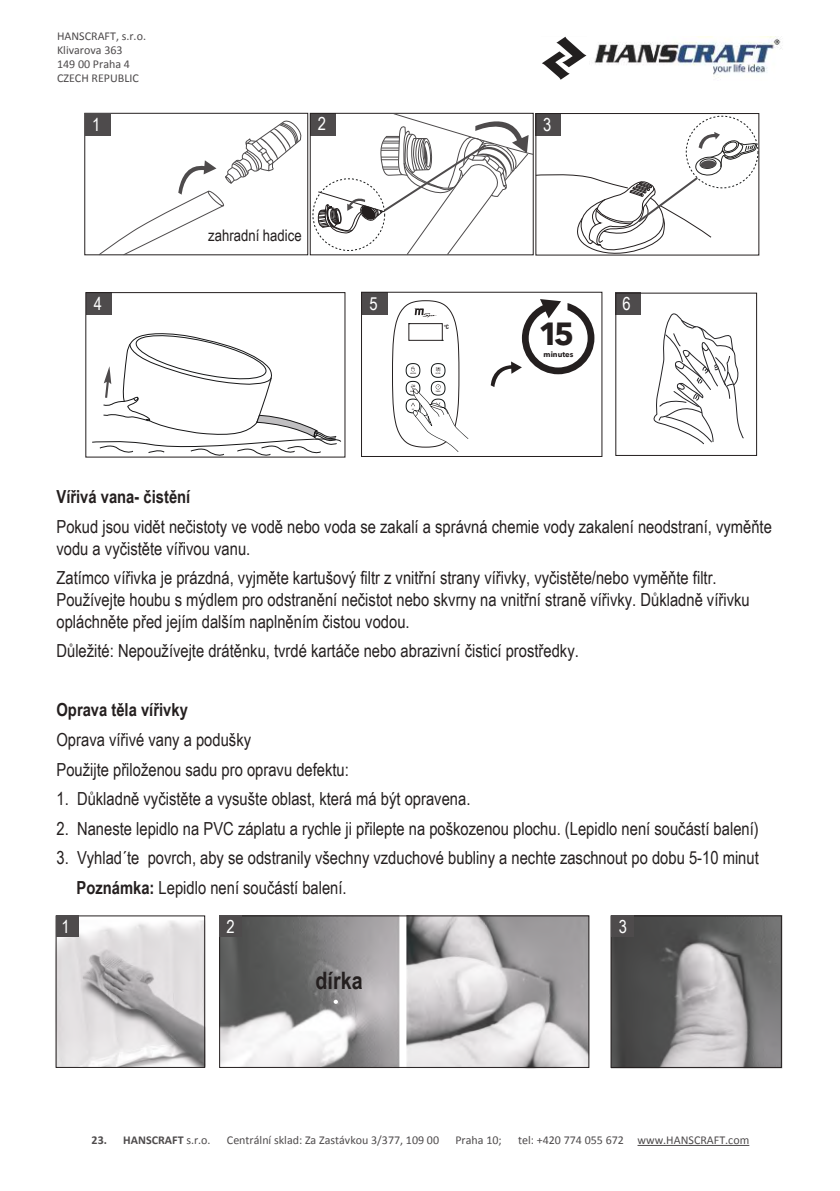
<style>
.page{position:relative;width:840px;height:1191px;background:#fff}
.page>*{position:absolute;margin:0;border:0;box-sizing:border-box;transform-origin:0 0}
.t1{font:700 31.8px "Avenir Next";color:#241f1f}
.t2{font:700 24px "Arial Narrow";color:#241f1f}
.t3{font:18px/21.6px "Arial Narrow";color:#241f1f}
.t4{font:700 18px "Arial Narrow";color:#241f1f}
.t5{font:18px "Arial Narrow";color:#fff}
.t6{font:16px "Arial Narrow";color:#241f1f}
.t7{font:12px/14px "Calibri";color:#4e4b4c}
.t8{font:700 12px "Calibri";color:#4e4b4c}
.t9{font:700 7.6px "Avenir Next";color:#241f1f}
.t10{font:700 condensed 5.8px "Swiss 721 BT";color:#241f1f}
.s1{font-weight:700}
.s2{font-weight:400}
</style>
<div class="page">
<img style="left:643px;top:917px;width:136px;height:149px">
<img style="left:55px;top:915px;width:148px;height:153px">
<img style="left:221px;top:917px;width:172px;height:152px">
<img style="left:393px;top:916px;width:250px;height:152px">
<div style="left:56px;top:915px;width:149px;height:153px;border:1px solid #241f1f"></div>
<div style="left:56px;top:916px;width:22px;height:21px;background:#4e4b4c"></div>
<div style="left:610px;top:915px;width:171px;height:153px;border:1px solid #241f1f"></div>
<div style="left:610px;top:916px;width:23px;height:21px;background:#4e4b4c"></div>
<div style="left:219px;top:915px;width:370px;height:153px;border:1px solid #241f1f"></div>
<div style="left:219px;top:916px;width:23px;height:21px;background:#4e4b4c"></div>
<svg style="left:333px;top:999px;width:5px;height:5px"></svg>
<div style="left:84px;top:113px;width:224px;height:142px;border:1px solid #241f1f"></div>
<div style="left:85px;top:113px;width:25px;height:23px;background:#4e4b4c"></div>
<div style="left:86px;top:293px;width:25px;height:22px;background:#4e4b4c"></div>
<div style="left:362px;top:293px;width:25px;height:22px;background:#4e4b4c"></div>
<div style="left:615px;top:293px;width:25px;height:22px;background:#4e4b4c"></div>
<div style="left:310px;top:113px;width:25px;height:23px;background:#4e4b4c"></div>
<div style="left:85px;top:292px;width:260px;height:165px;border:1px solid #241f1f"></div>
<div style="left:361px;top:292px;width:241px;height:165px;border:1px solid #241f1f"></div>
<div style="left:615px;top:293px;width:141px;height:163px;border:1px solid #241f1f"></div>
<svg style="left:318px;top:113px;width:438px;height:143px"></svg>
<svg style="left:98px;top:119px;width:206px;height:136px"></svg>
<svg style="left:92px;top:333px;width:249px;height:123px"></svg>
<svg style="left:490px;top:299px;width:104px;height:88px"></svg>
<svg style="left:392px;top:300px;width:77px;height:152px"></svg>
<svg style="left:653px;top:313px;width:90px;height:132px"></svg>
<hr style="left:637px;top:1145px;width:111px;height:1px;background:#4e4b4c">
<img style="left:542px;top:36px;width:44px;height:44px">
<img style="left:594px;top:36px;width:187px;height:42px">
<p class="t7" style="left:57px;top:29px;width:90px">HANSCRAFT, s.r.o.<br>Klivarova 363<br>149 00 Praha 4<br>CZECH REPUBLIC</p>
<p class="t5" style="left:92px;top:112px;width:10px">1</p>
<p class="t5" style="left:318px;top:111px;width:10px">2</p>
<p class="t5" style="left:543px;top:112px;width:10px">3</p>
<p class="t6" style="left:208px;top:224px;width:95px">zahradní hadice</p>
<p class="t5" style="left:94px;top:290px;width:10px">4</p>
<p class="t5" style="left:369px;top:290px;width:10px">5</p>
<p class="t5" style="left:622px;top:290px;width:10px">6</p>
<h1 class="t1" style="left:538px;top:314px;width:37px">15</h1>
<p class="t9" style="left:543px;top:349px;width:31px">minutes</p>
<p class="t10" style="left:444px;top:323px;width:7px">°C</p>
<p class="t4" style="left:56px;top:483px;width:135px">Vířivá vana- čistění</p>
<p class="t3" style="left:56px;top:515px;width:716px">Pokud jsou vidět nečistoty ve vodě nebo voda se zakalí a správná chemie vody zakalení neodstraní, vyměňte vodu a vyčistěte vířivou vanu.</p>
<p class="t3" style="left:56px;top:566px;width:694px">Zatímco vířivka je prázdná, vyjměte kartušový filtr z vnitřní strany vířivky, vyčistěte/nebo vyměňte filtr.<br>Používejte houbu s mýdlem pro odstranění nečistot nebo skvrny na vnitřní straně vířivky. Důkladně vířivku opláchněte před jejím dalším naplněním čistou vodou.</p>
<p class="t3" style="left:56px;top:639px;width:523px">Důležité: Nepoužívejte drátěnku, tvrdé kartáče nebo abrazivní čisticí prostředky.</p>
<p class="t4" style="left:56px;top:696px;width:133px">Oprava těla vířivky</p>
<p class="t3" style="left:56px;top:724px;width:294px;line-height:29.6px">Oprava vířivé vany a podušky<br>Použijte přiloženou sadu pro opravu defektu:</p>
<p class="t3" style="left:56px;top:787px;width:415px">1. Důkladně vyčistěte a vysušte oblast, která má být opravena.</p>
<p class="t3" style="left:56px;top:817px;width:703px">2. Naneste lepidlo na PVC záplatu a rychle ji přilepte na poškozenou plochu. (Lepidlo není součástí balení)</p>
<p class="t3" style="left:76px;top:842px;width:683px;line-height:29.6px;text-indent:-20px">3. Vyhlad´te povrch, aby se odstranily všechny vzduchové bubliny a nechte zaschnout po dobu 5-10 minut<br><span class="s1">Poznámka:</span> Lepidlo není součástí balení.</p>
<p class="t5" style="left:61px;top:913px;width:10px">1</p>
<p class="t5" style="left:226px;top:913px;width:10px">2</p>
<p class="t5" style="left:618px;top:913px;width:10px">3</p>
<h2 class="t2" style="left:315px;top:962px;width:49px">dírka</h2>
<p class="t8" style="left:92px;top:1132px;width:120px">23. HANSCRAFT <span class="s2">s.r.o.</span></p>
<p class="t7" style="left:227px;top:1133px;width:213px">Centrální sklad: Za Zastávkou 3/377, 109 00</p>
<p class="t7" style="left:455px;top:1133px;width:48px">Praha 10;</p>
<p class="t7" style="left:517px;top:1133px;width:233px">tel: +420 774 055 672 www.HANSCRAFT.com</p>
</div>
